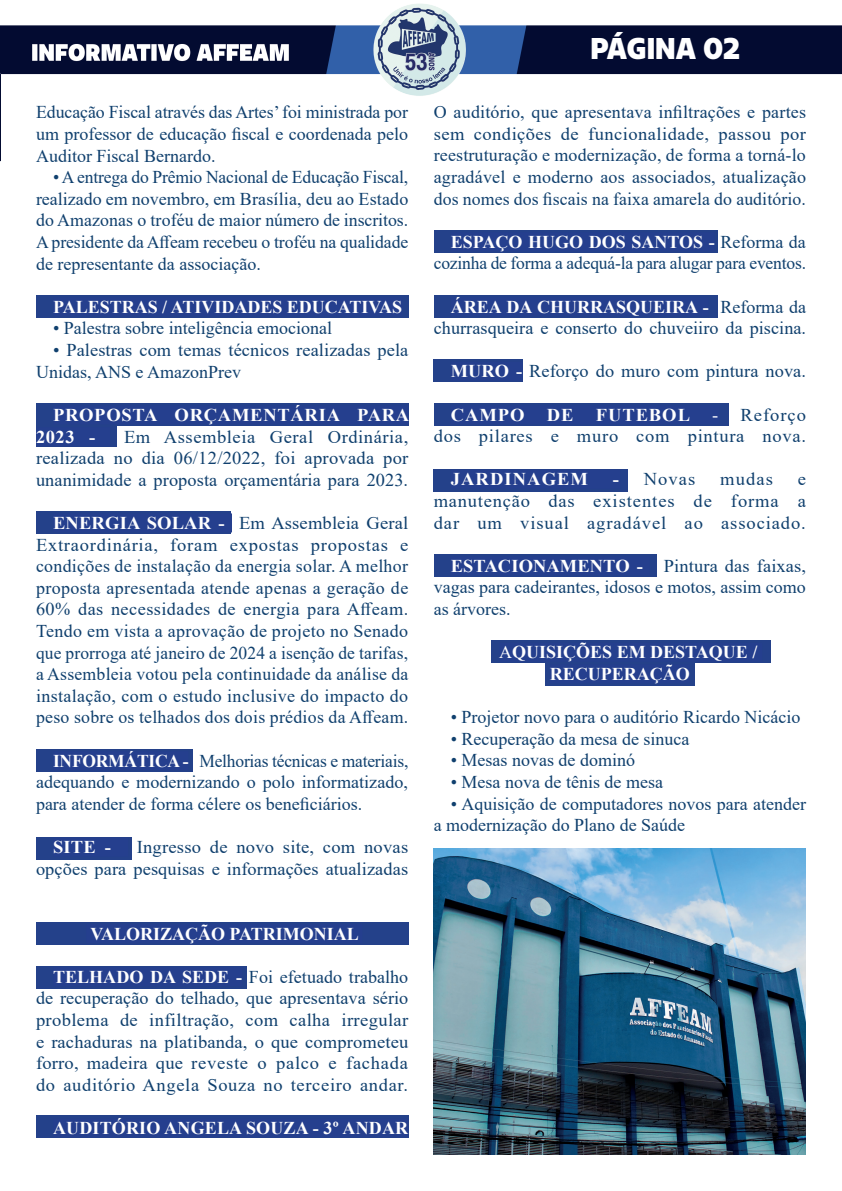
<style>
.page{position:relative;width:842px;height:1191px;background:#fff}
.page>*{position:absolute;margin:0;border:0;box-sizing:border-box;transform-origin:0 0}
.t1{font:900 30px "Urbani";color:#fff}
.t2{font:18px/21.6px "Times New Roman";color:#10406e;text-align:justify}
.t3{font:700 18px/21.6px "Times New Roman";color:#fff}
.t4{font:18px/21.6px "Times New Roman";letter-spacing:.04em;color:#10406e;text-align:right}
.t5{font:700 18px/21.6px "Times New Roman";letter-spacing:.04em;color:#fff}
.t6{font:700 18px "Times New Roman";letter-spacing:.06em;color:#fff}
.s1{font-weight:700;color:#fff}
.s2{color:#fff}
.s3{font-weight:400}
</style>
<div class="page">
<img style="left:0;top:4px;width:842px;height:1151px">
<div style="left:545px;top:663px;width:149px;height:22px;background:#24418a"></div>
<div style="left:491px;top:640px;width:280px;height:23px;background:#24418a"></div>
<div style="left:434px;top:554px;width:222px;height:23px;background:#24418a"></div>
<div style="left:434px;top:469px;width:194px;height:23px;background:#24418a"></div>
<div style="left:434px;top:403px;width:295px;height:22px;background:#24418a"></div>
<div style="left:434px;top:359px;width:89px;height:23px;background:#24418a"></div>
<div style="left:434px;top:296px;width:283px;height:22px;background:#24418a"></div>
<div style="left:434px;top:230px;width:283px;height:22px;background:#24418a"></div>
<div style="left:36px;top:966px;width:211px;height:23px;background:#24418a"></div>
<div style="left:36px;top:1115px;width:372px;height:22px;background:#24418a"></div>
<div style="left:36px;top:922px;width:372px;height:23px;background:#24418a"></div>
<div style="left:36px;top:837px;width:96px;height:22px;background:#24418a"></div>
<div style="left:36px;top:749px;width:157px;height:23px;background:#24418a"></div>
<div style="left:36px;top:511px;width:194px;height:23px;background:#24418a"></div>
<div style="left:36px;top:424px;width:81px;height:22px;background:#24418a"></div>
<div style="left:36px;top:403px;width:372px;height:22px;background:#24418a"></div>
<div style="left:36px;top:296px;width:372px;height:22px;background:#24418a"></div>
<div style="left:451px;top:232px;width:264px;height:19px;background:#253f8e"></div>
<div style="left:451px;top:297px;width:258px;height:19px;background:#253f8e"></div>
<div style="left:451px;top:362px;width:71px;height:19px;background:#253f8e"></div>
<div style="left:451px;top:405px;width:268px;height:19px;background:#253f8e"></div>
<div style="left:451px;top:470px;width:169px;height:19px;background:#253f8e"></div>
<div style="left:451px;top:556px;width:199px;height:19px;background:#253f8e"></div>
<div style="left:499px;top:643px;width:263px;height:19px;background:#253f8e"></div>
<div style="left:550px;top:664px;width:140px;height:19px;background:#253f8e"></div>
<img style="left:434px;top:848px;width:372px;height:307px">
<div style="left:53px;top:297px;width:349px;height:19px;background:#253f8e"></div>
<div style="left:53px;top:405px;width:355px;height:19px;background:#253f8e"></div>
<div style="left:36px;top:427px;width:74px;height:19px;background:#253f8e"></div>
<div style="left:53px;top:513px;width:179px;height:19px;background:#253f8e"></div>
<div style="left:53px;top:751px;width:135px;height:19px;background:#253f8e"></div>
<div style="left:53px;top:837px;width:75px;height:19px;background:#253f8e"></div>
<div style="left:86px;top:924px;width:276px;height:19px;background:#253f8e"></div>
<div style="left:53px;top:967px;width:189px;height:19px;background:#253f8e"></div>
<div style="left:53px;top:1118px;width:355px;height:19px;background:#253f8e"></div>
<p class="t2" style="left:36px;top:101px;width:374px">Educação Fiscal através das Artes’ foi ministrada por um professor de educação fiscal e coordenada pelo Auditor Fiscal Bernardo.</p>
<p class="t2" style="left:36px;top:166px;width:374px;text-indent:17px">• A entrega do Prêmio Nacional de Educação Fiscal, realizado em novembro, em Brasília, deu ao Estado do Amazonas o troféu de maior número de inscritos.<br>A presidente da Affeam recebeu o troféu na qualidade de representante da associação.</p>
<p class="t3" style="left:53px;top:295px;width:351px">PALESTRAS / ATIVIDADES EDUCATIVAS</p>
<p class="t2" style="left:53px;top:317px;width:281px">• Palestra sobre inteligência emocional</p>
<p class="t2" style="left:36px;top:339px;width:374px;text-indent:17px">• Palestras com temas técnicos realizadas pela<br>Unidas, ANS e AmazonPrev</p>
<p class="t5" style="left:36px;top:403px;width:375px;text-indent:17px">PROPOSTA ORÇAMENTÁRIA PARA<br>2023 -</p>
<p class="t2" style="left:36px;top:425px;width:374px;text-indent:88px">Em Assembleia Geral Ordinária, realizada no dia 06/12/2022, foi aprovada por unanimidade a proposta orçamentária para 2023.</p>
<p class="t2" style="left:36px;top:511px;width:374px;text-indent:17px"><span class="s1">ENERGIA SOLAR -</span> Em Assembleia Geral Extraordinária, foram expostas propostas e condições de instalação da energia solar. A melhor proposta apresentada atende apenas a geração de 60% das necessidades de energia para Affeam.<br>Tendo em vista a aprovação de projeto no Senado que prorroga até janeiro de 2024 a isenção de tarifas, a Assembleia votou pela continuidade da análise da instalação, com o estudo inclusive do impacto do peso sobre os telhados dos dois prédios da Affeam.</p>
<p class="t2" style="left:36px;top:749px;width:374px;text-indent:17px"><span class="s1">INFORMÁTICA -</span> Melhorias técnicas e materiais, adequando e modernizando o polo informatizado, para atender de forma célere os beneficiários.</p>
<p class="t3" style="left:53px;top:835px;width:59px">SITE -</p>
<p class="t2" style="left:36px;top:835px;width:374px;text-align:right">Ingresso de novo site, com novas<br>opções para pesquisas e informações atualizadas</p>
<p class="t3" style="left:90px;top:922px;width:270px">VALORIZAÇÃO PATRIMONIAL</p>
<p class="t2" style="left:36px;top:965px;width:374px;text-indent:17px"><span class="s1">TELHADO DA SEDE -</span> Foi efetuado trabalho de recuperação do telhado, que apresentava sério problema de infiltração, com calha irregular e rachaduras na platibanda, o que comprometeu forro, madeira que reveste o palco e fachada do auditório Angela Souza no terceiro andar.</p>
<p class="t3" style="left:53px;top:1116px;width:357px">AUDITÓRIO ANGELA SOUZA - 3º ANDAR</p>
<h1 class="t1" style="left:590px;top:30px;width:151px">PÁGINA 02</h1>
<p class="t2" style="left:434px;top:101px;width:374px">O auditório, que apresentava infiltrações e partes sem condições de funcionalidade, passou por reestruturação e modernização, de forma a torná-lo agradável e moderno aos associados, atualização dos nomes dos fiscais na faixa amarela do auditório.</p>
<p class="t2" style="left:434px;top:230px;width:374px;text-align:right"><span class="s1">ESPAÇO HUGO DOS SANTOS -</span> Reforma da cozinha de forma a adequá-la para alugar para eventos.</p>
<p class="t2" style="left:434px;top:295px;width:374px;text-align:right"><span class="s1">ÁREA DA CHURRASQUEIRA -</span> Reforma da churrasqueira e conserto do chuveiiro da piscina.</p>
<p class="t2" style="left:451px;top:360px;width:357px"><span class="s1">MURO -</span> Reforço do muro com pintura nova.</p>
<p class="t4" style="left:434px;top:403px;width:374px"><span class="s1">CAMPO DE FUTEBOL</span> <span class="s2">-</span> Reforço dos pilares e muro com pintura nova.</p>
<p class="t6" style="left:451px;top:466px;width:139px">JARDINAGEM</p>
<p class="t2" style="left:613px;top:468px;width:84px"><span class="s1">-</span> Novas</p>
<p class="t2" style="left:720px;top:468px;width:54px">mudas</p>
<p class="t2" style="left:434px;top:468px;width:374px;text-indent:364px">e manutenção das existentes de forma a dar um visual agradável ao associado.</p>
<p class="t2" style="left:434px;top:554px;width:374px;text-indent:17px"><span class="s1">ESTACIONAMENTO -</span> Pintura das faixas, vagas para cadeirantes, idosos e motos, assim como as árvores.</p>
<p class="t3" style="left:550px;top:641px;width:209px;text-indent:-51px"><span class="s3">A</span>QUISIÇÕES EM DESTAQUE /<br>RECUPERAÇÃO</p>
<p class="t2" style="left:451px;top:705px;width:351px">• Projetor novo para o auditório Ricardo Nicácio</p>
<p class="t2" style="left:451px;top:727px;width:240px">• Recuperação da mesa de sinuca</p>
<p class="t2" style="left:451px;top:749px;width:186px">• Mesas novas de dominó</p>
<p class="t2" style="left:451px;top:770px;width:214px">• Mesa nova de tênis de mesa</p>
<p class="t2" style="left:434px;top:792px;width:374px;text-indent:17px">• Aquisição de computadores novos para atender a modernização do Plano de Saúde</p>
</div>
